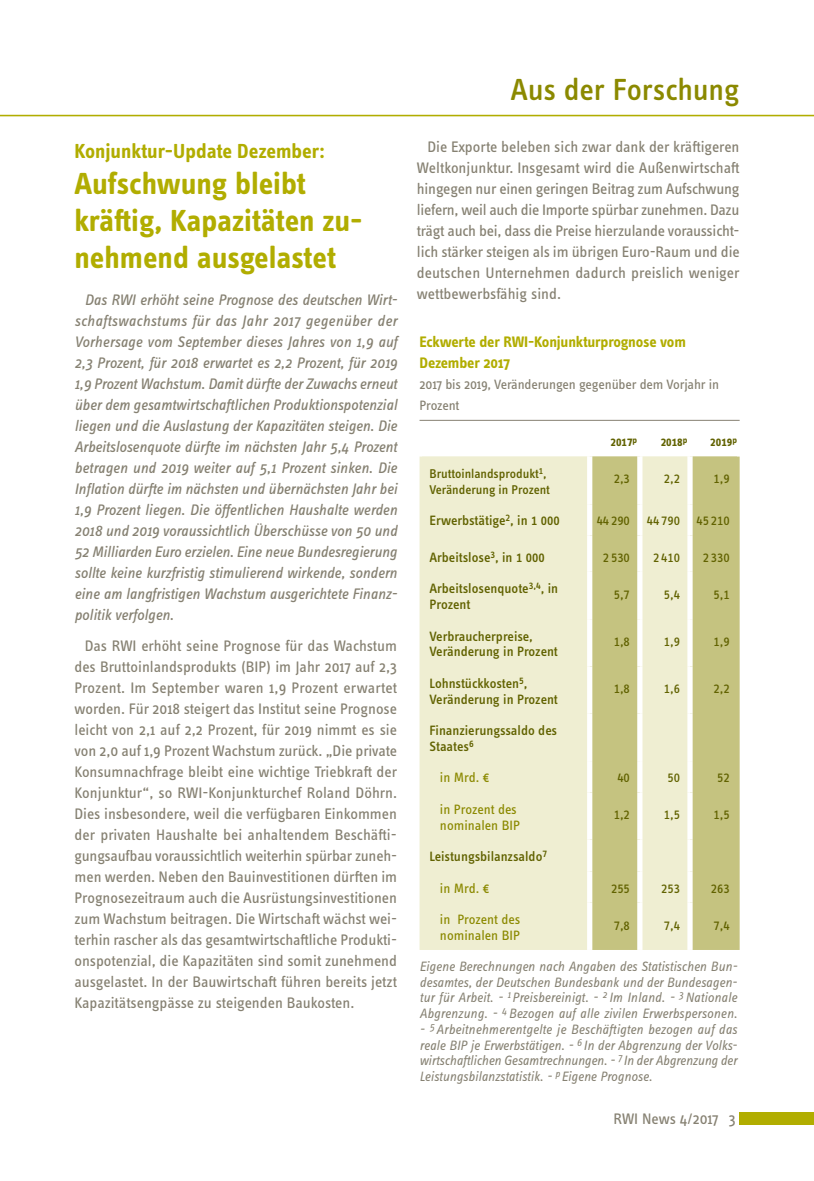
<style>
.page{position:relative;width:814px;height:1181px;background:#fff}
.page>*{position:absolute;margin:0;border:0;box-sizing:border-box;transform-origin:0 0}
.t1{font:700 31.5px/36.8px "Info OT Text";letter-spacing:-.005em;color:#b1ad00}
.t2{font:500 31.5px "Info OT Text";letter-spacing:-.01em;color:#8b8900}
.t3{font:700 21px "Info OT Text";color:#b1ad00}
.t4{font:15.75px/21px "Info OT Text";color:#868172;text-align:justify}
.t5{font:italic 15.75px/21px "Info OT Text";letter-spacing:-.005em;color:#868172;text-align:justify}
.t6{font:700 15.75px/21px "Info OT Text";letter-spacing:-.01em;color:#b1ad00}
.t7{font:italic 14px/15.8px "Info OT Text";color:#868172;text-align:justify}
.t8{font:500 14px/15.8px "Info OT Text";color:#616200}
.t9{font:14px "Info OT Text";color:#616200}
.t10{font:14px/15.8px "Info OT Text";color:#8b8900}
.t11{font:14px/21px "Info OT Text";letter-spacing:-.01em;color:#868172}
.t12{font:500 13.12px/15.8px "Info OT Text";color:#616200}
.t13{font:700 12.25px "Info OT Text";color:#616200}
</style>
<div class="page">
<div style="left:739px;top:1112px;width:75px;height:12px;background:#b1ad00"></div>
<hr style="left:0;top:115px;width:814px;height:1px;background:#b1ad00">
<div style="left:419px;top:456px;width:168px;height:494px;background:#efeed2"></div>
<svg style="left:592px;top:456px;width:147px;height:494px;background:#d3d19c"></svg>
<div style="left:637px;top:456px;width:5px;height:48px;background:#fff"></div>
<div style="left:687px;top:456px;width:5px;height:48px;background:#fff"></div>
<div style="left:637px;top:504px;width:5px;height:32px;background:#fff"></div>
<div style="left:687px;top:504px;width:5px;height:32px;background:#fff"></div>
<div style="left:637px;top:536px;width:5px;height:36px;background:#fff"></div>
<div style="left:687px;top:536px;width:5px;height:36px;background:#fff"></div>
<div style="left:637px;top:572px;width:5px;height:47px;background:#fff"></div>
<div style="left:687px;top:572px;width:5px;height:47px;background:#fff"></div>
<div style="left:637px;top:619px;width:5px;height:47px;background:#fff"></div>
<div style="left:687px;top:619px;width:5px;height:47px;background:#fff"></div>
<div style="left:637px;top:666px;width:5px;height:48px;background:#fff"></div>
<div style="left:687px;top:666px;width:5px;height:48px;background:#fff"></div>
<div style="left:637px;top:714px;width:5px;height:47px;background:#fff"></div>
<div style="left:687px;top:714px;width:5px;height:47px;background:#fff"></div>
<div style="left:637px;top:761px;width:5px;height:31px;background:#fff"></div>
<div style="left:687px;top:761px;width:5px;height:31px;background:#fff"></div>
<div style="left:637px;top:792px;width:5px;height:47px;background:#fff"></div>
<div style="left:687px;top:792px;width:5px;height:47px;background:#fff"></div>
<div style="left:637px;top:839px;width:5px;height:32px;background:#fff"></div>
<div style="left:687px;top:839px;width:5px;height:32px;background:#fff"></div>
<div style="left:637px;top:871px;width:5px;height:31px;background:#fff"></div>
<div style="left:687px;top:871px;width:5px;height:31px;background:#fff"></div>
<div style="left:637px;top:902px;width:5px;height:48px;background:#fff"></div>
<div style="left:687px;top:902px;width:5px;height:48px;background:#fff"></div>
<hr style="left:419px;top:420px;width:320px;height:1px;background:#868172">
<h2 class="t3" style="left:74px;top:138px;width:252px">Konjunktur-Update Dezember:</h2>
<h1 class="t1" style="left:74px;top:165px;width:290px">Aufschwung bleibt kräftig, Kapazitäten zu&shy;nehmend ausgelastet</h1>
<p class="t5" style="left:74px;top:288px;width:324px;text-indent:10px">Das RWI erhöht seine Prognose des deutschen Wirt&shy;schaftswachstums für das Jahr 2017 gegenüber der Vorhersage vom September dieses Jahres von 1,9 auf 2,3 Prozent, für 2018 erwartet es 2,2 Prozent, für 2019<br>1,9 Prozent Wachstum. Damit dürfte der Zuwachs erneut über dem gesamtwirtschaftlichen Produktionspotenzial liegen und die Auslastung der Kapazitäten steigen. Die Arbeitslosenquote dürfte im nächsten Jahr 5,4 Prozent betragen und 2019 weiter auf 5,1 Prozent sinken. Die Inflation dürfte im nächsten und übernächsten Jahr bei 1,9 Prozent liegen. Die öffentlichen Haushalte werden 2018 und 2019 voraussichtlich Überschüsse von 50 und 52 Milliarden Euro erzielen. Eine neue Bundesregierung sollte keine kurzfristig stimulierend wirkende, sondern eine am langfristigen Wachstum ausgerichtete Finanz&shy;politik verfolgen.</p>
<p class="t4" style="left:74px;top:635px;width:324px;text-indent:11px">Das RWI erhöht seine Prognose für das Wachstum des Bruttoinlandsprodukts (BIP) im Jahr 2017 auf 2,3<br>Prozent. Im September waren 1,9 Prozent erwartet worden. Für 2018 steigert das Institut seine Prognose leicht von 2,1 auf 2,2 Prozent, für 2019 nimmt es sie von 2,0 auf 1,9 Prozent Wachstum zurück. „Die private Konsumnachfrage bleibt eine wichtige Triebkraft der Konjunktur“, so RWI-Konjunkturchef Roland Döhrn.<br>Dies insbesondere, weil die verfügbaren Einkommen der privaten Haushalte bei anhaltendem Beschäfti&shy;gungsaufbau voraussichtlich weiterhin spürbar zuneh&shy;men werden. Neben den Bauinvestitionen dürften im Prognosezeitraum auch die Ausrüstungsinvestitionen zum Wachstum beitragen. Die Wirtschaft wächst wei&shy;terhin rascher als das gesamtwirtschaftliche Produkti&shy;onspotenzial, die Kapazitäten sind somit zunehmend ausgelastet. In der Bauwirtschaft führen bereits jetzt Kapazitätsengpässe zu steigenden Baukosten.</p>
<h1 class="t2" style="left:510px;top:70px;width:230px">Aus der Forschung</h1>
<p class="t4" style="left:417px;top:136px;width:324px;text-indent:11px">Die Exporte beleben sich zwar dank der kräftigeren Weltkonjunktur. Insgesamt wird die Außenwirtschaft hingegen nur einen geringen Beitrag zum Aufschwung liefern, weil auch die Importe spürbar zunehmen. Dazu trägt auch bei, dass die Preise hierzulande voraussicht&shy;lich stärker steigen als im übrigen Euro-Raum und die deutschen Unternehmen dadurch preislich weniger wettbewerbsfähig sind.</p>
<p class="t6" style="left:419px;top:330px;width:268px">Eckwerte der RWI-Konjunkturprognose vom<br>Dezember 2017</p>
<p class="t11" style="left:419px;top:373px;width:301px">2017 bis 2019, Veränderungen gegenüber dem Vorjahr in<br>Prozent</p>
<p class="t13" style="left:610px;top:435px;width:28px">2017<sup>p</sup></p>
<p class="t13" style="left:660px;top:435px;width:28px">2018<sup>p</sup></p>
<p class="t13" style="left:710px;top:435px;width:28px">2019<sup>p</sup></p>
<p class="t12" style="left:429px;top:465px;width:122px">Bruttoinlandsprodukt<sup>1</sup>,<br>Veränderung in Prozent</p>
<p class="t9" style="left:613px;top:470px;width:18px">2,3</p>
<p class="t9" style="left:664px;top:470px;width:18px">2,2</p>
<p class="t9" style="left:713px;top:470px;width:18px">1,9</p>
<p class="t8" style="left:429px;top:512px;width:132px">Erwerbstätige<sup>2</sup>, in 1 000</p>
<p class="t9" style="left:596px;top:512px;width:134px">44 290 44 790 45 210</p>
<p class="t8" style="left:429px;top:549px;width:117px">Arbeitslose<sup>3</sup>, in 1 000</p>
<p class="t9" style="left:603px;top:548px;width:28px">2 530</p>
<p class="t9" style="left:653px;top:548px;width:28px">2 410</p>
<p class="t9" style="left:702px;top:548px;width:28px">2 330</p>
<p class="t8" style="left:429px;top:580px;width:130px">Arbeitslosenquote<sup>3,4</sup>, in<br>Prozent</p>
<p class="t9" style="left:613px;top:585px;width:18px">5,7</p>
<p class="t9" style="left:664px;top:585px;width:18px">5,4</p>
<p class="t9" style="left:713px;top:585px;width:18px">5,1</p>
<p class="t8" style="left:429px;top:628px;width:130px">Verbraucherpreise,<br>Veränderung in Prozent</p>
<p class="t9" style="left:613px;top:632px;width:18px">1,8</p>
<p class="t9" style="left:664px;top:632px;width:18px">1,9</p>
<p class="t9" style="left:713px;top:632px;width:18px">1,9</p>
<p class="t8" style="left:429px;top:675px;width:130px">Lohnstückkosten<sup>5</sup>,<br>Veränderung in Prozent</p>
<p class="t9" style="left:613px;top:680px;width:18px">1,8</p>
<p class="t9" style="left:664px;top:680px;width:18px">1,6</p>
<p class="t9" style="left:713px;top:680px;width:18px">2,2</p>
<p class="t8" style="left:429px;top:722px;width:129px">Finanzierungssaldo des<br>Staates<sup>6</sup></p>
<p class="t10" style="left:440px;top:769px;width:51px">in Mrd. €</p>
<p class="t9" style="left:617px;top:769px;width:14px">40</p>
<p class="t9" style="left:667px;top:769px;width:14px">50</p>
<p class="t9" style="left:717px;top:769px;width:14px">52</p>
<p class="t10" style="left:440px;top:801px;width:82px">in Prozent des nominalen BIP</p>
<p class="t9" style="left:613px;top:806px;width:18px">1,2</p>
<p class="t9" style="left:664px;top:806px;width:18px">1,5</p>
<p class="t9" style="left:713px;top:806px;width:18px">1,5</p>
<p class="t8" style="left:429px;top:848px;width:119px">Leistungsbilanzsaldo<sup>7</sup></p>
<p class="t10" style="left:440px;top:880px;width:51px">in Mrd. €</p>
<p class="t9" style="left:611px;top:879px;width:20px">255</p>
<p class="t9" style="left:661px;top:879px;width:20px">253</p>
<p class="t9" style="left:710px;top:879px;width:20px">263</p>
<p class="t10" style="left:440px;top:911px;width:82px">in Prozent des nominalen BIP</p>
<p class="t9" style="left:613px;top:916px;width:18px">7,8</p>
<p class="t9" style="left:664px;top:916px;width:18px">7,4</p>
<p class="t9" style="left:713px;top:916px;width:18px">7,4</p>
<p class="t7" style="left:419px;top:958px;width:319px">Eigene Berechnungen nach Angaben des Statistischen Bun&shy;desamtes, der Deutschen Bundesbank und der Bundesagen&shy;tur für Arbeit. - <sup>1</sup>Preisbereinigt. - <sup>2</sup> Im Inland. - <sup>3</sup> Nationale Abgrenzung. - <sup>4</sup> Bezogen auf alle zivilen Erwerbspersonen.</p>
<p class="t7" style="left:419px;top:1021px;width:319px">- <sup>5</sup> Arbeitnehmerentgelte je Beschäftigten bezogen auf das reale BIP je Erwerbstätigen. - <sup>6</sup> In der Abgrenzung der Volks&shy;wirtschaftlichen Gesamtrechnungen. - <sup>7</sup> In der Abgrenzung der Leistungsbilanzstatistik. - <sup>p</sup>Eigene Prognose.</p>
<p class="t4" style="left:613px;top:1107px;width:124px">RWI News 4/2017 3</p>
</div>
